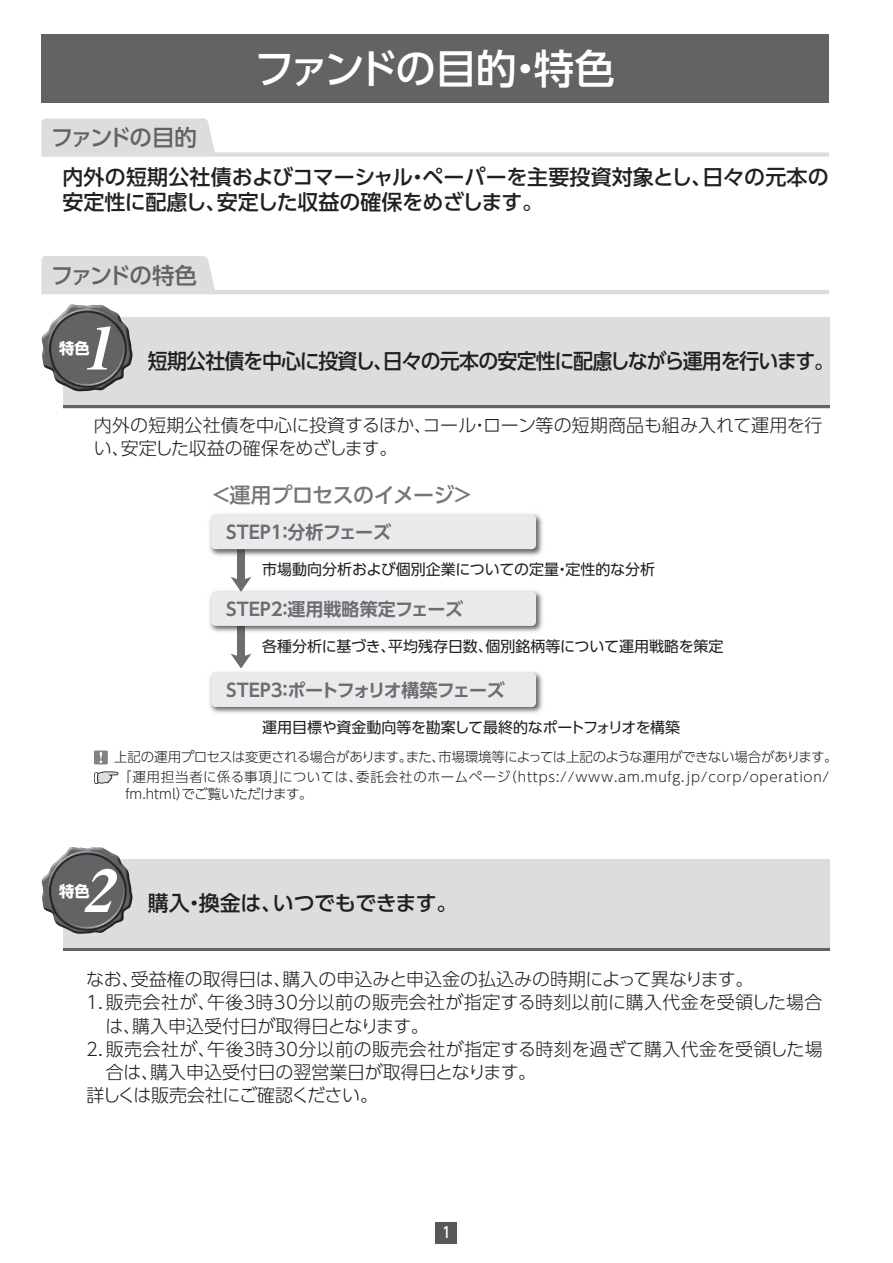
<style>
.page{position:relative;width:893px;height:1263px;background:#fff}
.page>*{position:absolute;margin:0;border:0;box-sizing:border-box;transform-origin:0 0}
.t1{font:italic 58.5px "Midashi Min Pr 5 MA31";color:#fff;scale:1.04 1}
.t2{font:500 40.5px "UD Shin Go Pro";letter-spacing:-.06em;color:#fff}
.t3{font:500 22.5px "UD Shin Go Pro";letter-spacing:-.095em;color:#636366}
.t4{font:500 21px/25.5px "UD Shin Go Pro";color:#231f20}
.t5{font:500 21px "UD Shin Go Pro";letter-spacing:-.03em;color:#231f20;scale:.95 1}
.t6{font:500 21px "UD Shin Go Pro";letter-spacing:-.03em;color:#231f20}
.t7{font:500 21px "UD Shin Go Pro";letter-spacing:-.025em;color:#757679}
.t8{font:300 18px/23.2px "UD Shin Go Pro";color:#231f20}
.t9{font:300 18px "UD Shin Go Pro";letter-spacing:.02em;color:#231f20}
.t10{font:300 18px "UD Shin Go Pro";letter-spacing:-.02em;color:#231f20}
.t11{font:700 18px "UD Shin Go Pro De";letter-spacing:-.1em;color:#6c6d70}
.t12{font:300 18px "UD Shin Go Pro";letter-spacing:-.035em;color:#231f20}
.t13{font:700 18px "UD Shin Go Pro De";letter-spacing:-.03em;color:#6c6d70}
.t14{font:700 18px "UD Shin Go Pro De";letter-spacing:-.12em;color:#6c6d70}
.t15{font:700 15.3px "UD Shin Go Pro";color:#fff}
.t16{font:15px "UD Shin Go Pro";letter-spacing:-.005em;color:#231f20}
.t17{font:500 15px "UD Shin Go Pro";color:#fff;scale:.9 1}
.t18{font:300 13.5px/20px "UD Shin Go Pro";letter-spacing:-.01em;color:#231f20}
</style>
<div class="page">
<div style="left:436px;top:1222px;width:21px;height:21px;background:#57585a"></div>
<div style="left:41px;top:35px;width:788px;height:68px;background:#636366"></div>
<svg style="left:41px;top:118px;width:788px;height:39px"></svg>
<svg style="left:41px;top:256px;width:788px;height:38px"></svg>
<div style="left:63px;top:317px;width:766px;height:91px;background:#dcdddf"></div>
<hr style="left:63px;top:405px;width:766px;height:3px;background:#636366">
<img style="left:41px;top:304px;width:92px;height:88px">
<div style="left:237px;top:545px;width:8px;height:36px;background:#6c6d70"></div>
<div style="left:237px;top:622px;width:8px;height:36px;background:#6c6d70"></div>
<svg style="left:231px;top:654px;width:20px;height:14px"></svg>
<img style="left:209px;top:513px;width:334px;height:43px">
<svg style="left:237px;top:549px;width:8px;height:7px"></svg>
<div style="left:211px;top:515px;width:325px;height:34px;background:#e9eaeb;border-radius:4px"></div>
<img style="left:209px;top:590px;width:334px;height:42px">
<svg style="left:231px;top:577px;width:20px;height:15px"></svg>
<svg style="left:237px;top:626px;width:8px;height:6px"></svg>
<div style="left:211px;top:592px;width:325px;height:34px;background:#e9eaeb;border-radius:4px"></div>
<img style="left:209px;top:671px;width:334px;height:42px">
<div style="left:211px;top:673px;width:325px;height:34px;background:#e9eaeb;border-radius:4px"></div>
<div style="left:94px;top:750px;width:14px;height:14px;background:#808285"></div>
<svg style="left:100px;top:752px;width:2px;height:11px"></svg>
<svg style="left:94px;top:771px;width:25px;height:13px"></svg>
<div style="left:63px;top:859px;width:766px;height:92px;background:#dcdddf"></div>
<hr style="left:63px;top:948px;width:766px;height:3px;background:#636366">
<img style="left:41px;top:847px;width:92px;height:87px">
<h2 class="t2" style="left:254px;top:36px;width:362px">ファンドの目的・特色</h2>
<h3 class="t3" style="left:51px;top:119px;width:147px">ファンドの目的</h3>
<h3 class="t4" style="left:62px;top:164px;width:768px">内外の短期公社債およびコマーシャル・ペーパーを主要投資対象とし、日々の元本の安定性に配慮し、安定した収益の確保をめざします。</h3>
<h3 class="t3" style="left:51px;top:257px;width:148px">ファンドの特色</h3>
<h1 class="t1" style="left:82px;top:303px;width:49px">1</h1>
<p class="t15" style="left:59px;top:336px;width:32px">特色</p>
<h3 class="t5" style="left:148px;top:344px;width:724px">短期公社債を中心に投資し、日々の元本の安定性に配慮しながら運用を行います。</h3>
<h3 class="t8" style="left:94px;top:413px;width:730px">内外の短期公社債を中心に投資するほか、コール・ローン等の短期商品も組み入れて運用を行い、安定した収益の確保をめざします。</h3>
<h3 class="t7" style="left:211px;top:478px;width:265px">＜運用プロセスのイメージ＞</h3>
<h3 class="t14" style="left:223px;top:517px;width:170px">ＳＴＥＰ１：分析フェーズ</h3>
<p class="t16" style="left:262px;top:557px;width:394px">市場動向分析および個別企業についての定量・定性的な分析</p>
<h3 class="t13" style="left:223px;top:594px;width:242px">ＳＴＥＰ２：運用戦略策定フェーズ</h3>
<p class="t16" style="left:262px;top:634px;width:463px">各種分析に基づき、平均残存日数、個別銘柄等について運用戦略を策定</p>
<h3 class="t11" style="left:223px;top:675px;width:284px">ＳＴＥＰ３：ポートフォリオ構築フェーズ</h3>
<p class="t16" style="left:262px;top:715px;width:420px">運用目標や資金動向等を勘案して最終的なポートフォリオを構築</p>
<p class="t18" style="left:114px;top:747px;width:725px">上記の運用プロセスは変更される場合があります。また、市場環境等によっては上記のような運用ができない場合があります。「運用担当者に係る事項」については、委託会社のホームページ（https://www.am.mufg.jp/corp/operation/</p>
<p class="t18" style="left:125px;top:783px;width:189px">fm.html）でご覧いただけます。</p>
<h1 class="t1" style="left:82px;top:845px;width:49px">2</h1>
<p class="t15" style="left:59px;top:878px;width:32px">特色</p>
<h3 class="t6" style="left:148px;top:886px;width:311px">購入・換金は、いつでもできます。</h3>
<h3 class="t8" style="left:86px;top:967px;width:669px">なお、受益権の取得日は、購入の申込みと申込金の払込みの時期によって異なります。</h3>
<h3 class="t9" style="left:83px;top:988px;width:741px">１．販売会社が、午後３時30分以前の販売会社が指定する時刻以前に購入代金を受領した場合</h3>
<h3 class="t10" style="left:106px;top:1011px;width:325px">は、購入申込受付日が取得日となります。</h3>
<h3 class="t9" style="left:83px;top:1034px;width:741px">２．販売会社が、午後３時30分以前の販売会社が指定する時刻を過ぎて購入代金を受領した場</h3>
<h3 class="t10" style="left:106px;top:1058px;width:432px">合は、購入申込受付日の翌営業日が取得日となります。</h3>
<h3 class="t12" style="left:86px;top:1081px;width:293px">詳しくは販売会社にご確認ください。</h3>
<p class="t17" style="left:442px;top:1220px;width:11px">1</p>
</div>
